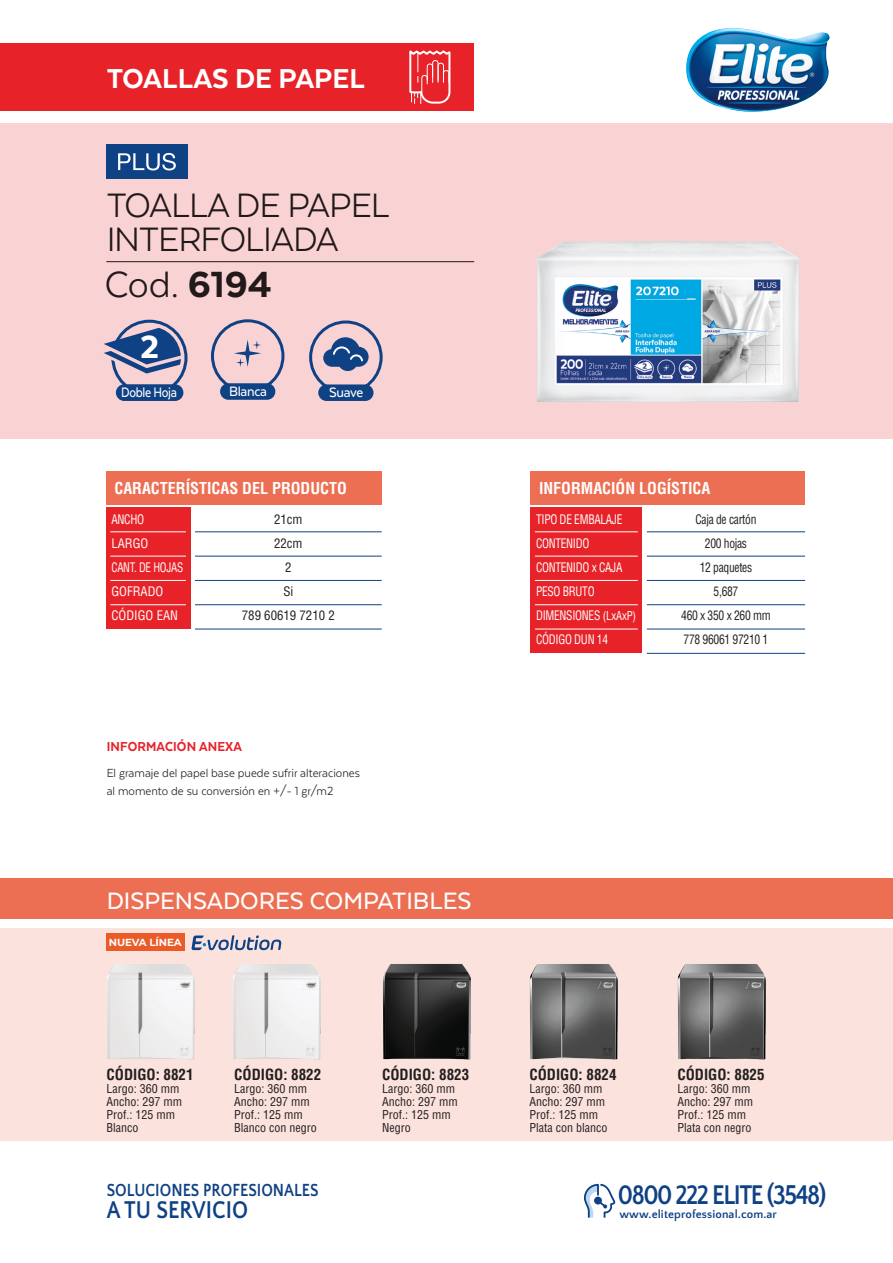
<style>
.page{position:relative;width:893px;height:1263px;background:#fff}
.page>*{position:absolute;margin:0;border:0;box-sizing:border-box;transform-origin:0 0}
.t1{font:42px "Texta";color:#221f20}
.t2{font:39px/34.5px "Texta";letter-spacing:-.025em;color:#221f20}
.t3{font:800 37.05px "Texta";color:#fff}
.t4{font:800 31.5px "Texta";color:#fff}
.t5{font:700 28.35px "Quattrocento Sans";letter-spacing:-.06em;color:#0f4185;scale:.85 1}
.t6{font:500 27.3px "Texta";color:#fff}
.t7{font:700 25.5px "Quattrocento Sans";color:#0f4185;scale:.85 1}
.t8{font:700 18.45px "Quattrocento Sans";color:#0f4185;scale:.85 1}
.t9{font:700 condensed 16.05px "Helvetica LT Std";color:#fff}
.t10{font:500 15.9px "Texta";letter-spacing:-.025em;color:#fff;scale:.85 1}
.t11{font:500 15.6px "Texta";letter-spacing:-.025em;color:#fff;scale:.95 1}
.t12{font:700 condensed 15px "Helvetica LT Std";color:#221f20}
.t13{font:800 15px "Texta";letter-spacing:.01em;color:#e72329;scale:.95 1}
.t14{font:13.5px/18px "Texta";color:#221f20;scale:.95 1}
.t15{font:condensed 12.75px/24px "Helvetica LT Std";letter-spacing:-.025em;color:#fff;scale:.89 1}
.t16{font:condensed 12.75px/24px "Helvetica LT Std";letter-spacing:-.025em;color:#221f20;text-align:center;scale:.9 1}
.t17{font:condensed 12.75px/24px "Helvetica LT Std";color:#fff;scale:.9 1}
.t18{font:condensed 12.75px/24px "Helvetica LT Std";color:#221f20;text-align:center}
.t19{font:condensed 12px/12.9px "Helvetica LT Std";color:#221f20}
.t20{font:700 11.85px "Quattrocento Sans";letter-spacing:.01em;color:#0f4185}
.t21{font:700 10.2px "Montserrat";letter-spacing:-.01em;color:#fff}
.s1{font-weight:800}
.s2{font-size:12px}
</style>
<div class="page">
<div style="left:0;top:123px;width:893px;height:316px;background:#f9d3d4"></div>
<hr style="left:195px;top:531px;width:187px;height:1px;background:#0f4185">
<hr style="left:195px;top:556px;width:187px;height:1px;background:#0f4185">
<hr style="left:195px;top:580px;width:187px;height:1px;background:#0f4185">
<hr style="left:195px;top:604px;width:187px;height:1px;background:#0f4185">
<hr style="left:195px;top:629px;width:187px;height:1px;background:#0f4185">
<div style="left:106px;top:507px;width:84px;height:122px;background:#e72329"></div>
<div style="left:106px;top:471px;width:276px;height:33px;background:#ec6f53"></div>
<hr style="left:110px;top:531px;width:76px;height:1px;background:#fff">
<hr style="left:110px;top:556px;width:76px;height:1px;background:#fff">
<hr style="left:110px;top:580px;width:76px;height:1px;background:#fff">
<hr style="left:110px;top:604px;width:76px;height:1px;background:#fff">
<hr style="left:647px;top:531px;width:158px;height:1px;background:#0f4185">
<hr style="left:647px;top:556px;width:158px;height:1px;background:#0f4185">
<hr style="left:647px;top:580px;width:158px;height:1px;background:#0f4185">
<hr style="left:647px;top:604px;width:158px;height:1px;background:#0f4185">
<hr style="left:647px;top:629px;width:158px;height:1px;background:#0f4185">
<hr style="left:647px;top:653px;width:158px;height:1px;background:#0f4185">
<div style="left:530px;top:507px;width:112px;height:146px;background:#e72329"></div>
<div style="left:530px;top:471px;width:275px;height:33px;background:#ec6f53"></div>
<hr style="left:535px;top:531px;width:103px;height:1px;background:#fff">
<hr style="left:535px;top:556px;width:103px;height:1px;background:#fff">
<hr style="left:535px;top:580px;width:103px;height:1px;background:#fff">
<hr style="left:535px;top:604px;width:103px;height:1px;background:#fff">
<hr style="left:535px;top:629px;width:103px;height:1px;background:#fff">
<hr style="left:106px;top:261px;width:368px;height:1px;background:#221f20">
<img style="left:536px;top:241px;width:263px;height:161px">
<svg style="left:104px;top:319px;width:84px;height:78px"></svg>
<div style="left:116px;top:384px;width:67px;height:17px;background:#0f4185;border-radius:8px"></div>
<div style="left:106px;top:145px;width:82px;height:34px;background:#0f4185"></div>
<svg style="left:118px;top:153px;width:58px;height:17px"></svg>
<div style="left:211px;top:319px;width:73px;height:74px;border:3px solid #0f4185;border-radius:50%"></div>
<svg style="left:234px;top:340px;width:27px;height:27px"></svg>
<div style="left:220px;top:383px;width:55px;height:17px;background:#0f4185;border-radius:8px"></div>
<div style="left:309px;top:320px;width:74px;height:74px;border:3px solid #0f4185;border-radius:50%"></div>
<div style="left:318px;top:384px;width:55px;height:17px;background:#0f4185;border-radius:8px"></div>
<svg style="left:323px;top:337px;width:46px;height:34px"></svg>
<div style="left:0;top:43px;width:474px;height:68px;background:#e72329"></div>
<svg style="left:409px;top:50px;width:42px;height:54px"></svg>
<img style="left:686px;top:28px;width:144px;height:84px">
<div style="left:0;top:928px;width:893px;height:213px;background:#fbe2dd"></div>
<div style="left:0;top:878px;width:893px;height:41px;background:#ec6f53"></div>
<svg style="left:584px;top:1184px;width:31px;height:34px"></svg>
<svg style="left:191px;top:935px;width:90px;height:15px"></svg>
<div style="left:106px;top:933px;width:78px;height:17px;background:#ea5b27"></div>
<img style="left:106px;top:950px;width:60px;height:109px">
<img style="left:166px;top:950px;width:149px;height:110px">
<img style="left:315px;top:963px;width:147px;height:97px">
<img style="left:462px;top:964px;width:148px;height:96px">
<img style="left:610px;top:964px;width:156px;height:96px">
<h3 class="t4" style="left:107px;top:62px;width:260px">TOALLAS DE PAPEL</h3>
<h2 class="t2" style="left:106px;top:187px;width:285px">TOALLA DE PAPEL<br>INTERFOLIADA</h2>
<h1 class="t1" style="left:104px;top:263px;width:169px">Cod. <span class="s1">6194</span></h1>
<h3 class="t3" style="left:140px;top:328px;width:21px">2</h3>
<h3 class="t10" style="left:121px;top:384px;width:67px">Doble Hoja</h3>
<h3 class="t11" style="left:229px;top:383px;width:41px">Blanca</h3>
<h3 class="t11" style="left:329px;top:384px;width:37px">Suave</h3>
<h3 class="t9" style="left:114px;top:478px;width:234px">CARACTERÍSTICAS DEL PRODUCTO</h3>
<p class="t17" style="left:111px;top:507px;width:81px">ANCHO<br>LARGO<br>CANT. DE HOJAS<br>GOFRADO<br>CÓDIGO EAN</p>
<p class="t16" style="left:681px;top:507px;width:101px">Caja de cartón<br>200 hojas<br>12 paquetes<br>5,687<br>460 x 350 x 260 mm<br>778 96061 97210 1</p>
<h3 class="t9" style="left:539px;top:478px;width:173px">INFORMACIÓN LOGÍSTICA</h3>
<p class="t15" style="left:536px;top:507px;width:114px">TIPO DE EMBALAJE<br>CONTENIDO<br>CONTENIDO x CAJA<br>PESO BRUTO<br>DIMENSIONES <span class="s2">(LxAxP)<br></span>CÓDIGO DUN 14</p>
<p class="t18" style="left:242px;top:507px;width:94px">21cm<br>22cm<br>2<br>Si<br>789 60619 7210 2</p>
<p class="t13" style="left:107px;top:738px;width:144px">INFORMACIÓN ANEXA</p>
<p class="t14" style="left:107px;top:763px;width:268px">El gramaje del papel base puede sufrir alteraciones al momento de su conversión en +/- 1 gr/m2</p>
<h3 class="t6" style="left:107px;top:886px;width:366px">DISPENSADORES COMPATIBLES</h3>
<p class="t21" style="left:109px;top:935px;width:74px">NUEVA LÍNEA</p>
<p class="t12" style="left:106px;top:1065px;width:89px">CÓDIGO: 8821</p>
<p class="t19" style="left:106px;top:1082px;width:77px">Largo: 360 mm<br>Ancho: 297 mm<br>Prof.: 125 mm<br>Blanco</p>
<p class="t12" style="left:234px;top:1065px;width:89px">CÓDIGO: 8822</p>
<p class="t19" style="left:234px;top:1082px;width:84px">Largo: 360 mm<br>Ancho: 297 mm<br>Prof.: 125 mm<br>Blanco con negro</p>
<h3 class="t8" style="left:107px;top:1181px;width:251px">SOLUCIONES PROFESIONALES</h3>
<h3 class="t7" style="left:107px;top:1196px;width:168px">A TU SERVICIO</h3>
<p class="t12" style="left:382px;top:1065px;width:89px">CÓDIGO: 8823</p>
<p class="t19" style="left:382px;top:1082px;width:77px">Largo: 360 mm<br>Ancho: 297 mm<br>Prof.: 125 mm<br>Negro</p>
<p class="t12" style="left:529px;top:1065px;width:89px">CÓDIGO: 8824</p>
<p class="t19" style="left:529px;top:1082px;width:79px">Largo: 360 mm<br>Ancho: 297 mm<br>Prof.: 125 mm<br>Plata con blanco</p>
<p class="t12" style="left:677px;top:1065px;width:89px">CÓDIGO: 8825</p>
<p class="t19" style="left:677px;top:1082px;width:77px">Largo: 360 mm<br>Ancho: 297 mm<br>Prof.: 125 mm<br>Plata con negro</p>
<h3 class="t5" style="left:618px;top:1180px;width:247px">0800 222 ELITE (3548)</h3>
<p class="t20" style="left:619px;top:1208px;width:159px">www.eliteprofessional.com.ar</p>
</div>
